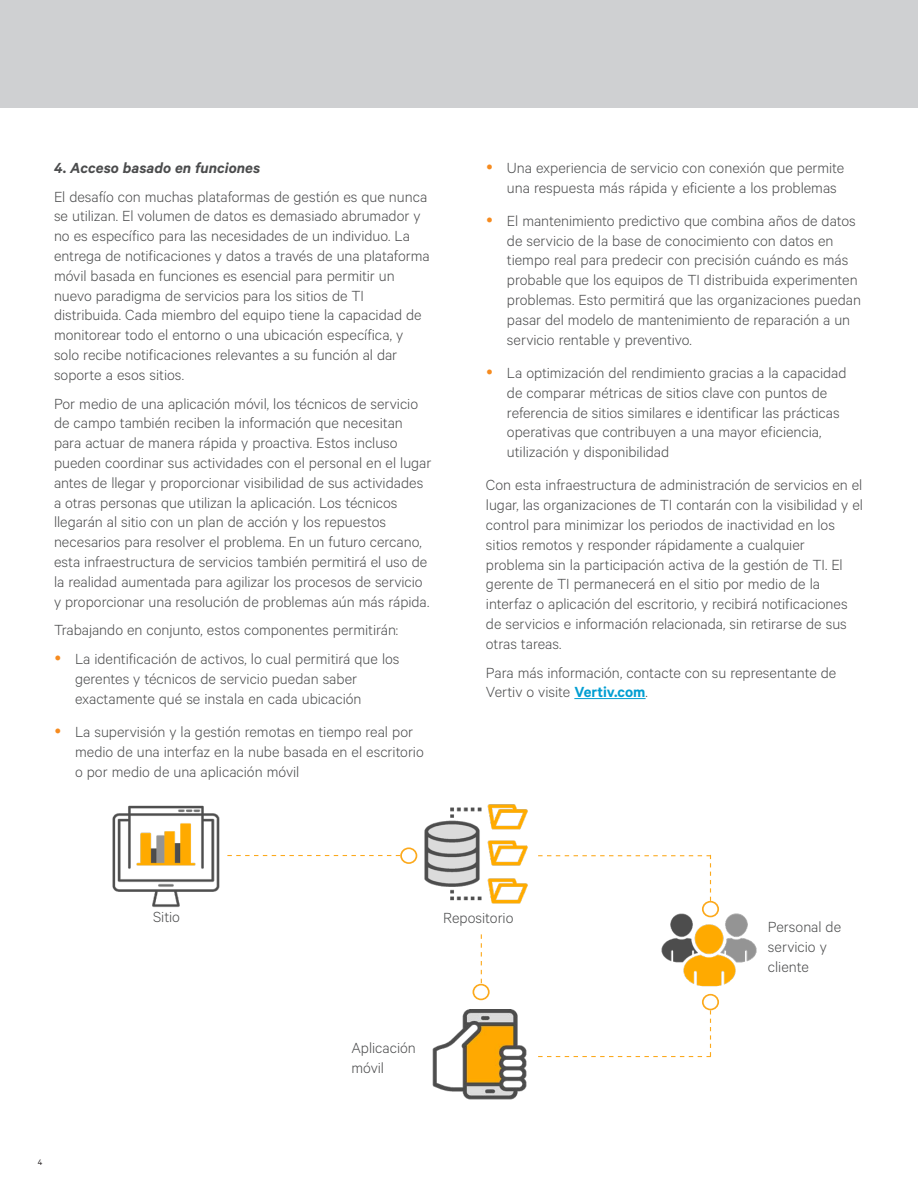
<style>
.page{position:relative;width:918px;height:1188px;background:#fff}
.page>*{position:absolute;margin:0;border:0;box-sizing:border-box;transform-origin:0 0}
.t1{font:300 16.5px/19.8px "Calibre";color:#4b4c4d}
.t2{font:italic 600 16.5px "Calibre";color:#4b4c4d}
.t3{font:9px "Calibre";color:#231f20}
.s1{font-weight:600;color:#029ed2}
</style>
<div class="page">
<div style="left:0;top:0;width:918px;height:108px;background:#cfd0d2"></div>
<hr style="left:574px;top:698px;width:72px;height:1px;background:#029ed2">
<svg style="left:112px;top:804px;width:645px;height:296px"></svg>
<svg style="left:538px;top:855px;width:173px;height:46px"></svg>
<div style="left:702px;top:994px;width:17px;height:16px;border:2px solid #fca91c;border-radius:50%"></div>
<svg style="left:538px;top:1010px;width:173px;height:47px"></svg>
<svg style="left:227px;top:855px;width:173px;height:1px"></svg>
<p class="t2" style="left:54px;top:158px;width:208px">4. Acceso basado en funciones</p>
<p class="t1" style="left:54px;top:186px;width:377px">El desafío con muchas plataformas de gestión es que nunca se utilizan. El volumen de datos es demasiado abrumador y no es específico para las necesidades de un individuo. La entrega de notificaciones y datos a través de una plataforma móvil basada en funciones es esencial para permitir un nuevo paradigma de servicios para los sitios de TI distribuida. Cada miembro del equipo tiene la capacidad de monitorear todo el entorno o una ubicación específica, y solo recibe notificaciones relevantes a su función al dar soporte a esos sitios.</p>
<p class="t1" style="left:54px;top:393px;width:379px">Por medio de una aplicación móvil, los técnicos de servicio de campo también reciben la información que necesitan para actuar de manera rápida y proactiva. Estos incluso pueden coordinar sus actividades con el personal en el lugar antes de llegar y proporcionar visibilidad de sus actividades a otras personas que utilizan la aplicación. Los técnicos llegarán al sitio con un plan de acción y los repuestos necesarios para resolver el problema. En un futuro cercano, esta infraestructura de servicios también permitirá el uso de la realidad aumentada para agilizar los procesos de servicio y proporcionar una resolución de problemas aún más rápida.</p>
<p class="t1" style="left:54px;top:615px;width:347px;line-height:28.8px;text-align:right">Trabajando en conjunto, estos componentes permitirán:<br>La identificación de activos, lo cual permitirá que los</p>
<p class="t1" style="left:75px;top:668px;width:288px">gerentes y técnicos de servicio puedan saber exactamente qué se instala en cada ubicación</p>
<p class="t1" style="left:75px;top:721px;width:350px">La supervisión y la gestión remotas en tiempo real por medio de una interfaz en la nube basada en el escritorio o por medio de una aplicación móvil</p>
<p class="t1" style="left:507px;top:157px;width:339px">Una experiencia de servicio con conexión que permite una respuesta más rápida y eficiente a los problemas</p>
<p class="t1" style="left:507px;top:210px;width:356px">El mantenimiento predictivo que combina años de datos de servicio de la base de conocimiento con datos en tiempo real para predecir con precisión cuándo es más probable que los equipos de TI distribuida experimenten problemas. Esto permitirá que las organizaciones puedan pasar del modelo de mantenimiento de reparación a un servicio rentable y preventivo.</p>
<p class="t1" style="left:507px;top:362px;width:341px">La optimización del rendimiento gracias a la capacidad de comparar métricas de sitios clave con puntos de referencia de sitios similares e identificar las prácticas operativas que contribuyen a una mayor eficiencia, utilización y disponibilidad</p>
<p class="t1" style="left:486px;top:475px;width:379px">Con esta infraestructura de administración de servicios en el lugar, las organizaciones de TI contarán con la visibilidad y el control para minimizar los periodos de inactividad en los sitios remotos y responder rápidamente a cualquier problema sin la participación activa de la gestión de TI. El gerente de TI permanecerá en el sitio por medio de la interfaz o aplicación del escritorio, y recibirá notificaciones de servicios e información relacionada, sin retirarse de sus otras tareas.</p>
<p class="t1" style="left:486px;top:662px;width:352px">Para más información, contacte con su representante de<br>Vertiv o visite <span class="s1">Vertiv.com</span>.</p>
<p class="t3" style="left:38px;top:1157px;width:6px">4</p>
<p class="t1" style="left:153px;top:907px;width:28px">Sitio</p>
<p class="t1" style="left:443px;top:908px;width:72px">Repositorio</p>
<p class="t1" style="left:351px;top:1037px;width:66px">Aplicación móvil</p>
<p class="t1" style="left:768px;top:916px;width:75px">Personal de servicio y cliente</p>
</div>
